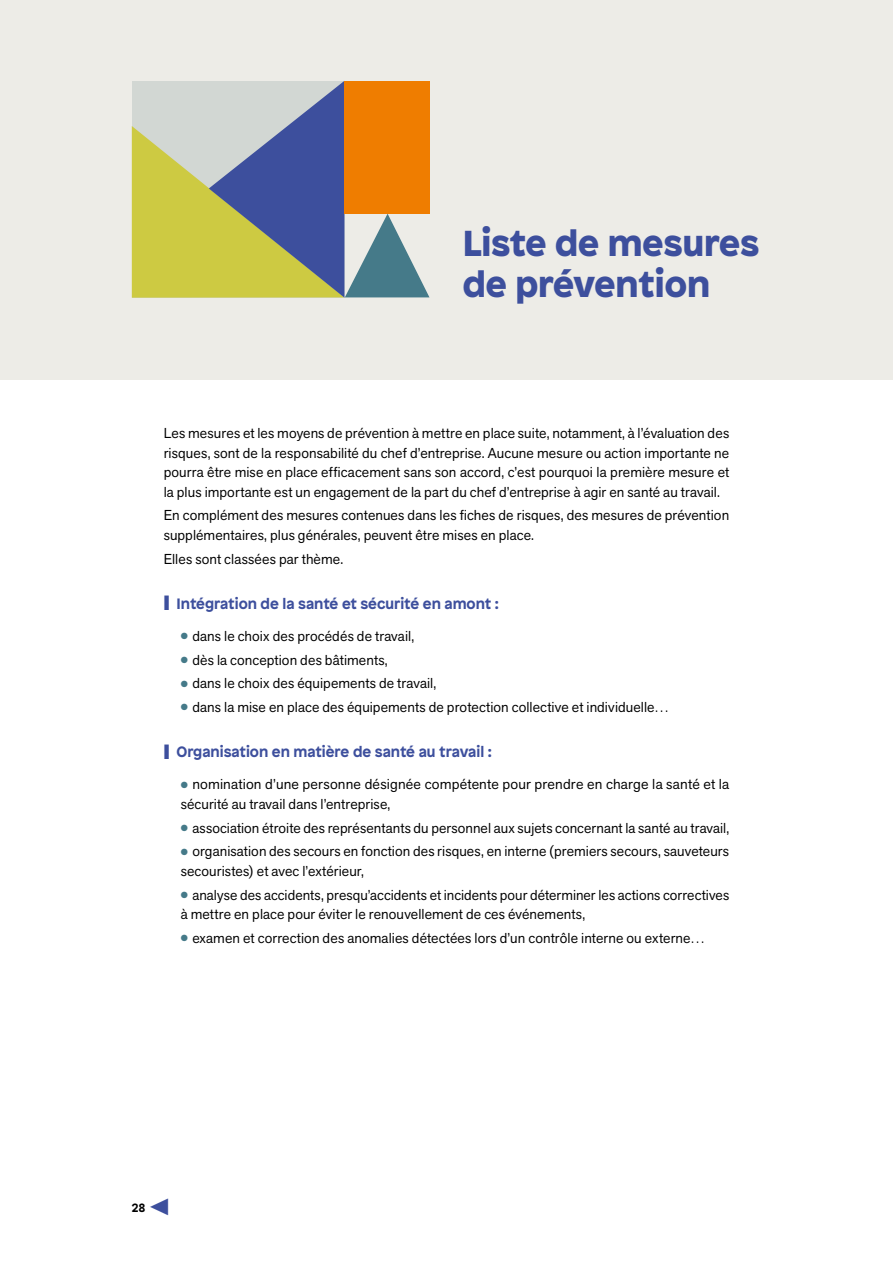
<style>
.page{position:relative;width:893px;height:1263px;background:#fff}
.page>*{position:absolute;margin:0;border:0;box-sizing:border-box;transform-origin:0 0}
.t1{font:900 36px/40.5px "Patron";color:#3d4f9d}
.t2{font:700 15px "Patron";color:#3d4f9d}
.t3{font:14.25px/19.5px "Akzid Grtsk Next";letter-spacing:.01em;color:#000}
.t4{font:700 12px "Patron";color:#000}
.s1{color:#457a89}
.s2{color:#3d4f9d}
</style>
<div class="page">
<div style="left:0;top:0;width:893px;height:379px;background:#edece7"></div>
<svg style="left:132px;top:81px;width:297px;height:217px;background:#ada075"></svg>
<h1 class="t1" style="left:463px;top:220px;width:298px">Liste de mesures de prévention</h1>
<p class="t3" style="left:164px;top:423px;width:567px;text-align:justify">Les mesures et les moyens de prévention à mettre en place suite, notamment, à l’évaluation des risques, sont de la responsabilité du chef d’entreprise. Aucune mesure ou action importante ne pourra être mise en place efficacement sans son accord, c’est pourquoi la première mesure et la plus importante est un engagement de la part du chef d’entreprise à agir en santé au travail.</p>
<p class="t3" style="left:164px;top:505px;width:567px">En complément des mesures contenues dans les fiches de risques, des mesures de prévention supplémentaires, plus générales, peuvent être mises en place.</p>
<p class="t3" style="left:164px;top:549px;width:181px">Elles sont classées par thème.</p>
<p class="t2" style="left:164px;top:591px;width:337px">❙ Intégration de la santé et sécurité en amont :</p>
<p class="t3" style="left:181px;top:626px;width:235px"><span class="s1">●</span> dans le choix des procédés de travail,</p>
<p class="t3" style="left:181px;top:650px;width:209px"><span class="s1">●</span> dès la conception des bâtiments,</p>
<p class="t3" style="left:181px;top:673px;width:257px"><span class="s1">●</span> dans le choix des équipements de travail,</p>
<p class="t3" style="left:181px;top:697px;width:490px"><span class="s1">●</span> dans la mise en place des équipements de protection collective et individuelle…</p>
<p class="t2" style="left:164px;top:740px;width:330px">❙ Organisation en matière de santé au travail :</p>
<p class="t3" style="left:181px;top:774px;width:550px"><span class="s1">●</span> nomination d’une personne désignée compétente pour prendre en charge la santé et la sécurité au travail dans l’entreprise,</p>
<p class="t3" style="left:181px;top:818px;width:550px"><span class="s1">●</span> association étroite des représentants du personnel aux sujets concernant la santé au travail,</p>
<p class="t3" style="left:181px;top:841px;width:550px"><span class="s1">●</span> organisation des secours en fonction des risques, en interne (premiers secours, sauveteurs secouristes) et avec l’extérieur,</p>
<p class="t3" style="left:181px;top:885px;width:550px"><span class="s1">●</span> analyse des accidents, presqu’accidents et incidents pour déterminer les actions correctives à mettre en place pour éviter le renouvellement de ces événements,</p>
<p class="t3" style="left:181px;top:928px;width:526px"><span class="s1">●</span> examen et correction des anomalies détectées lors d’un contrôle interne ou externe…</p>
<p class="t4" style="left:132px;top:1198px;width:40px">28 <span class="s2">▼</span></p>
</div>
